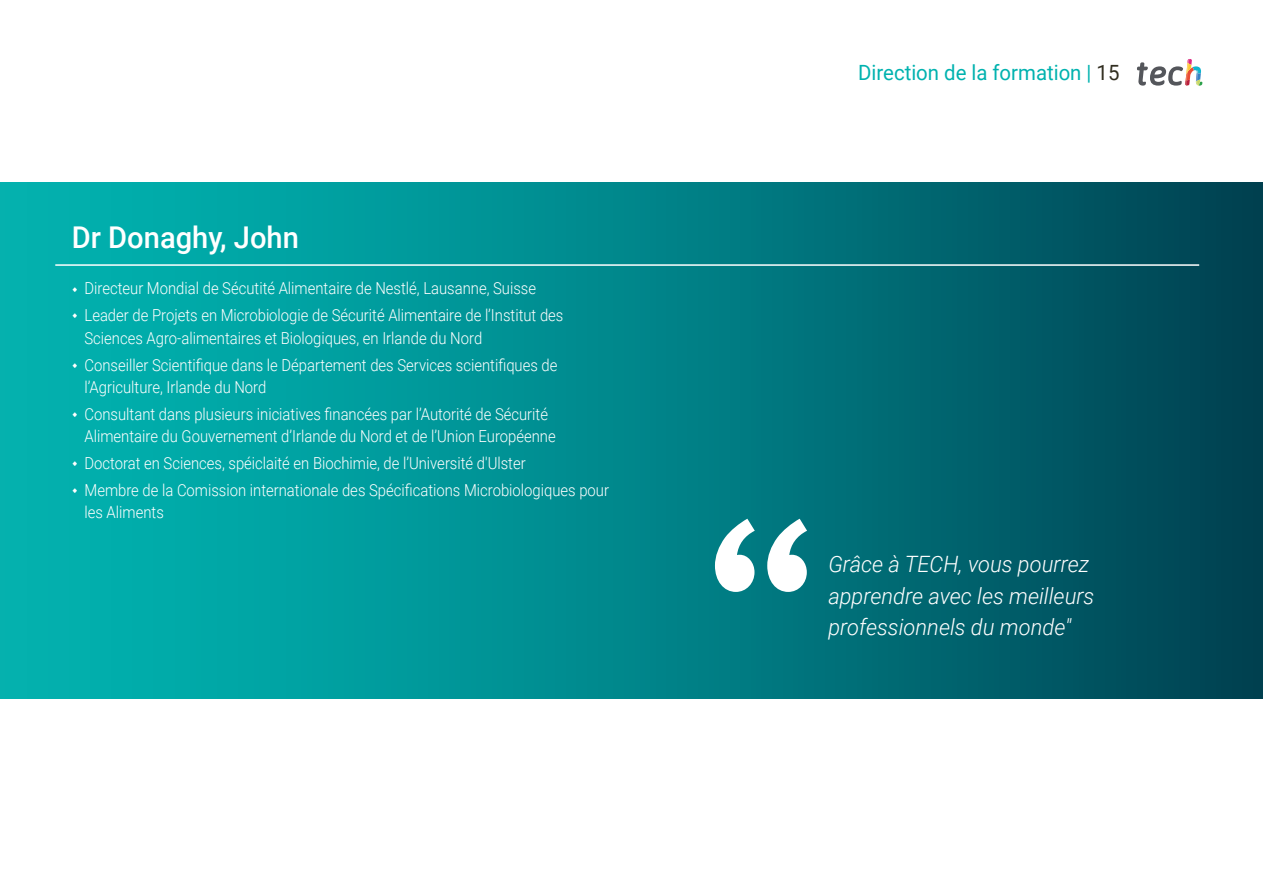
<style>
.page{position:relative;width:1263px;height:893px;background:#fff}
.page>*{position:absolute;margin:0;border:0;box-sizing:border-box;transform-origin:0 0}
.t1{font:500 30px "Roboto";color:#fff}
.t2{font:italic 300 22.5px/31.5px "Roboto";color:#fff}
.t3{font:21px "Roboto";color:#00b2af}
.t4{font:300 16.5px/26.7px "Roboto";color:#fff;scale:.9 1}
.s1{color:#312e20}
</style>
<div class="page">
<div style="left:0;top:182px;width:1263px;height:516px;background:linear-gradient(to right,#01bdb9,#004655)"></div>
<svg style="left:715px;top:519px;width:92px;height:73px"></svg>
<hr style="left:55px;top:264px;width:1144px;height:2px;background:#fff">
<svg style="left:1137px;top:59px;width:65px;height:27px"></svg>
<svg style="left:73px;top:287px;width:4px;height:5px"></svg>
<svg style="left:73px;top:314px;width:4px;height:5px"></svg>
<svg style="left:73px;top:363px;width:4px;height:5px"></svg>
<svg style="left:73px;top:412px;width:4px;height:5px"></svg>
<svg style="left:73px;top:461px;width:4px;height:5px"></svg>
<svg style="left:73px;top:488px;width:4px;height:5px"></svg>
<h1 class="t1" style="left:72px;top:216px;width:229px">Dr Donaghy, John</h1>
<p class="t4" style="left:85px;top:275px;width:534px">Directeur Mondial de Sécutité Alimentaire de Nestlé, Lausanne, Suisse<br>Leader de Projets en Microbiologie de Sécurité Alimentaire de l’Institut des</p>
<p class="t4" style="left:85px;top:324px;width:527px">Sciences Agro-alimentaires et Biologiques, en Irlande du Nord<br>Conseiller Scientifique dans le Département des Services scientifiques de</p>
<p class="t4" style="left:85px;top:373px;width:516px">l’Agriculture, Irlande du Nord<br>Consultant dans plusieurs iniciatives financées par l’Autorité de Sécurité</p>
<p class="t4" style="left:85px;top:422px;width:584px">Alimentaire du Gouvernement d’Irlande du Nord et de l’Union Européenne<br>Doctorat en Sciences, spéiclaité en Biochimie, de l’Université d'Ulster<br>Membre de la Comission internationale des Spécifications Microbiologiques pour</p>
<p class="t4" style="left:85px;top:498px;width:90px">les Aliments</p>
<p class="t3" style="left:858px;top:57px;width:263px">Direction de la formation | <span class="s1">15</span></p>
<h2 class="t2" style="left:828px;top:548px;width:268px">Grâce à TECH, vous pourrez apprendre avec les meilleurs professionnels du monde"</h2>
</div>
